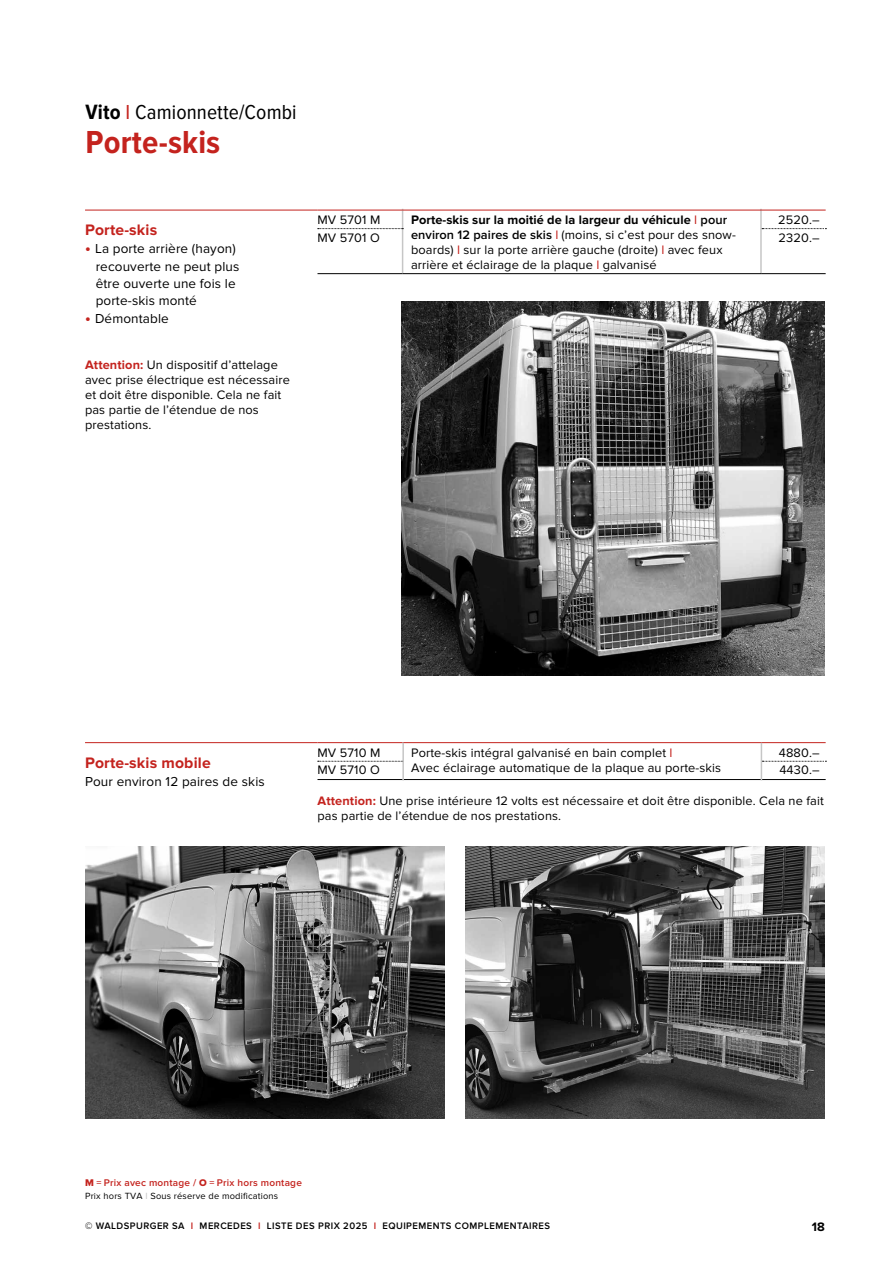
<style>
.page{position:relative;width:893px;height:1263px;background:#fff}
.page>*{position:absolute;margin:0;border:0;box-sizing:border-box;transform-origin:0 0}
.t1{font:700 33px "Proxima Nova Cond";letter-spacing:.005em;color:#c4231e}
.t2{font:21px "Proxima Nova Cond";letter-spacing:.005em;color:#000}
.t3{font:700 15.75px "Proxima Nova";letter-spacing:.01em;color:#c4231e}
.t4{font:13.5px/17.2px "Proxima Nova";letter-spacing:.01em;color:#000}
.t5{font:12.75px/15px "Proxima Nova";letter-spacing:.01em;color:#000}
.t6{font:700 12.75px "Proxima Nova";color:#000}
.t7{font:600 10.05px "Proxima Nova";letter-spacing:.02em;color:#c4231e}
.t8{font:600 9.75px "Proxima Nova";letter-spacing:.05em;color:#000}
.t9{font:9.3px "Proxima Nova";letter-spacing:.02em;color:#000}
.s1{font-weight:700;font-size:21.45px}
.s2{color:#c4231e}
.s3{font-weight:700;font-size:15.75px;color:#c4231e}
.s4{font-weight:700;color:#c4231e}
.s5{font-weight:700}
.s6{font-weight:600}
.s7{font-family:"Proxima Nova Extrabld";font-weight:400}
.s8{color:#c6c6c6}
</style>
<div class="page">
<img style="left:402px;top:301px;width:423px;height:375px">
<hr style="left:402px;top:209px;width:1px;height:64px;background:#c6c6c6">
<hr style="left:760px;top:209px;width:2px;height:64px;background:#c6c6c6">
<hr style="left:403px;top:273px;width:359px;height:1px;background:#000">
<svg style="left:762px;top:228px;width:64px;height:1px"></svg>
<svg style="left:318px;top:228px;width:85px;height:1px"></svg>
<hr style="left:762px;top:273px;width:64px;height:1px;background:#000">
<hr style="left:317px;top:273px;width:86px;height:1px;background:#000">
<hr style="left:85px;top:210px;width:232px;height:1px;background:#c4231e">
<hr style="left:317px;top:210px;width:86px;height:1px;background:#c4231e">
<hr style="left:403px;top:210px;width:359px;height:1px;background:#c4231e">
<hr style="left:762px;top:210px;width:64px;height:1px;background:#c4231e">
<hr style="left:403px;top:779px;width:359px;height:1px;background:#000">
<svg style="left:762px;top:761px;width:64px;height:1px"></svg>
<svg style="left:318px;top:761px;width:84px;height:1px"></svg>
<hr style="left:762px;top:779px;width:64px;height:1px;background:#000">
<hr style="left:317px;top:779px;width:86px;height:1px;background:#000">
<hr style="left:85px;top:742px;width:232px;height:1px;background:#c4231e">
<hr style="left:317px;top:742px;width:86px;height:1px;background:#c4231e">
<hr style="left:403px;top:742px;width:359px;height:1px;background:#c4231e">
<hr style="left:762px;top:742px;width:64px;height:1px;background:#c4231e">
<hr style="left:402px;top:743px;width:2px;height:37px;background:#c6c6c6">
<hr style="left:761px;top:743px;width:1px;height:37px;background:#c6c6c6">
<img style="left:85px;top:846px;width:359px;height:272px">
<img style="left:466px;top:846px;width:359px;height:272px">
<h2 class="t2" style="left:86px;top:100px;width:213px"><span class="s1">Vito</span> <span class="s2">I</span> Camionnette/Combi</h2>
<h1 class="t1" style="left:86px;top:124px;width:136px">Porte-skis</h1>
<p class="t3" style="left:85px;top:221px;width:74px">Porte-skis</p>
<p class="t4" style="left:96px;top:240px;width:145px;text-indent:-11px"><span class="s3">•</span> La porte arrière (hayon) recouverte ne peut plus être ouverte une fois le porte-skis monté</p>
<p class="t4" style="left:85px;top:310px;width:85px"><span class="s3">•</span> Démontable</p>
<p class="t5" style="left:85px;top:358px;width:206px"><span class="s4">Attention:</span> Un dispositif d’attelage avec prise électrique est nécessaire et doit être disponible. Cela ne fait pas partie de l’étendue de nos prestations.</p>
<p class="t5" style="left:317px;top:212px;width:64px">MV 5701 M</p>
<p class="t5" style="left:411px;top:212px;width:326px"><span class="s5">Porte-skis sur la moitié de la largeur du véhicule</span> <span class="s2">I</span> <span class="s6">pour environ 12 paires de skis</span> <span class="s2">I</span> (moins, si c’est pour des snow&shy;boards) <span class="s2">I</span> sur la porte arrière gauche (droite) <span class="s2">I</span> avec feux arrière et éclairage de la plaque <span class="s2">I</span> galvanisé</p>
<p class="t5" style="left:778px;top:212px;width:43px">2520.–</p>
<p class="t5" style="left:317px;top:230px;width:64px">MV 5701 O</p>
<p class="t5" style="left:779px;top:230px;width:43px">2320.–</p>
<p class="t3" style="left:85px;top:754px;width:127px">Porte-skis mobile</p>
<p class="t4" style="left:85px;top:773px;width:181px">Pour environ 12 paires de skis</p>
<p class="t5" style="left:317px;top:745px;width:64px">MV 5710 M</p>
<p class="t5" style="left:411px;top:745px;width:312px">Porte-skis intégral galvanisé en bain complet <span class="s2">I<br></span>Avec éclairage automatique de la plaque au porte-skis</p>
<p class="t5" style="left:779px;top:745px;width:42px">4880.–</p>
<p class="t5" style="left:317px;top:763px;width:64px">MV 5710 O</p>
<p class="t5" style="left:779px;top:763px;width:42px">4430.–</p>
<p class="t5" style="left:317px;top:794px;width:508px"><span class="s4">Attention:</span> Une prise intérieure 12 volts est nécessaire et doit être disponible. Cela ne fait pas partie de l’étendue de nos prestations.</p>
<p class="t7" style="left:85px;top:1177px;width:218px"><span class="s7">M</span> = Prix avec montage / <span class="s7">O</span> = Prix hors montage</p>
<p class="t9" style="left:85px;top:1190px;width:195px">Prix hors TVA <span class="s8">I</span> Sous réserve de modifications</p>
<p class="t8" style="left:85px;top:1220px;width:466px">© WALDSPURGER SA <span class="s2">I</span> MERCEDES <span class="s2">I</span> LISTE DES PRIX 2025 <span class="s2">I</span> EQUIPEMENTS COMPLEMENTAIRES</p>
<p class="t6" style="left:812px;top:1219px;width:14px">18</p>
</div>
